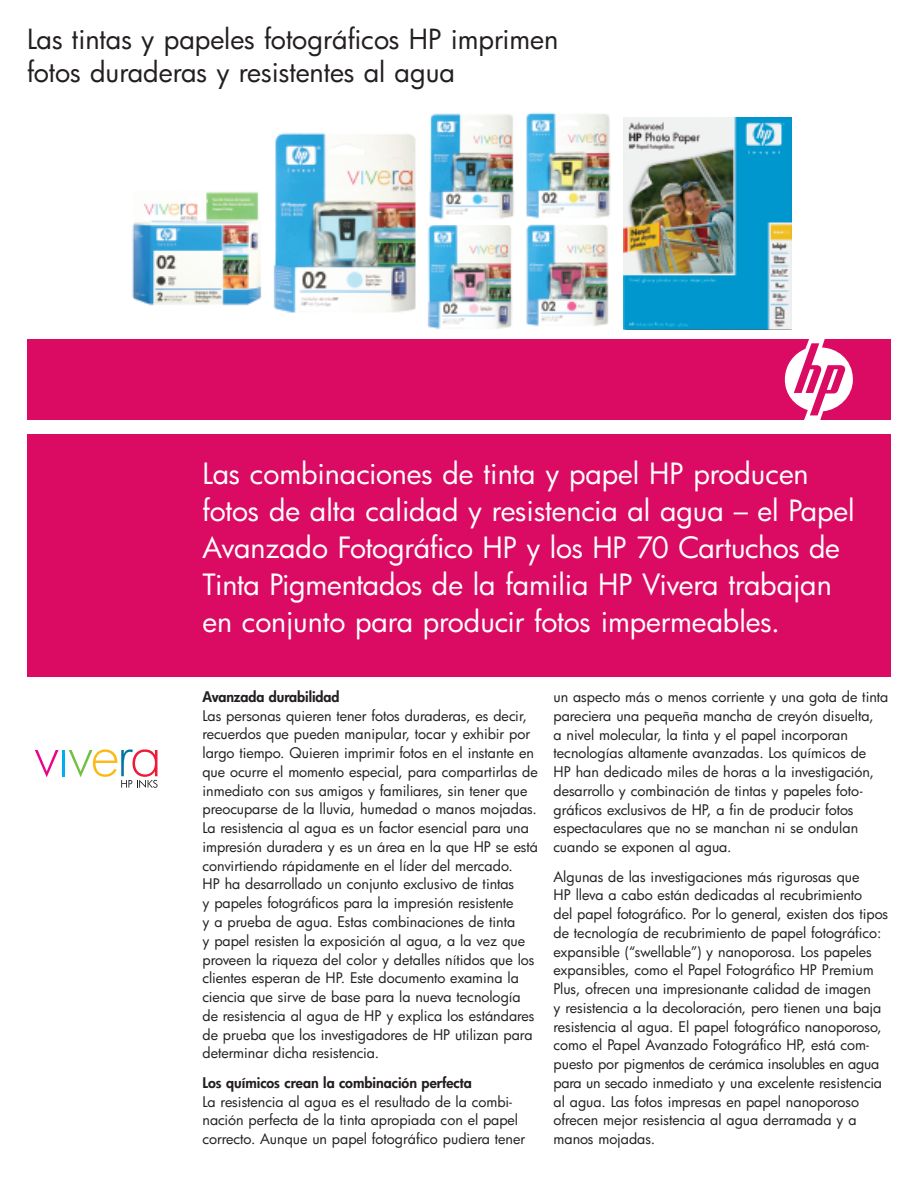
<style>
.page{position:relative;width:918px;height:1188px;background:#fff}
.page>*{position:absolute;margin:0;border:0;box-sizing:border-box;transform-origin:0 0}
.t1{font:28.5px/37px "Futura";letter-spacing:-.005em;color:#fff}
.t2{font:27px/33px "Futura";letter-spacing:-.005em;color:#231f20}
.t3{font:14.25px/18.8px "Futura";color:#231f20}
.t4{font:800 14.25px "Futura";color:#231f20}
</style>
<div class="page">
<div style="left:27px;top:434px;width:864px;height:243px;background:#db0a62"></div>
<div style="left:27px;top:339px;width:864px;height:81px;background:#db0a62"></div>
<svg style="left:785px;top:339px;width:68px;height:81px"></svg>
<svg style="left:35px;top:750px;width:24px;height:27px"></svg>
<hr style="left:62px;top:750px;width:3px;height:26px;background:#00aeef">
<svg style="left:69px;top:749px;width:89px;height:39px"></svg>
<img style="left:427px;top:225px;width:85px;height:104px">
<img style="left:429px;top:113px;width:85px;height:107px">
<img style="left:624px;top:118px;width:167px;height:212px">
<img style="left:273px;top:133px;width:143px;height:180px">
<img style="left:526px;top:112px;width:85px;height:215px">
<img style="left:132px;top:191px;width:130px;height:115px">
<h2 class="t2" style="left:27px;top:25px;width:533px">Las tintas y papeles fotográficos HP imprimen fotos duraderas y resistentes al agua</h2>
<p class="t1" style="left:202px;top:457px;width:654px">Las combinaciones de tinta y papel HP producen fotos de alta calidad y resistencia al agua – el Papel Avanzado Fotográfico HP y los HP 70 Cartuchos de Tinta Pigmentados de la familia HP Vivera trabajan en conjunto para producir fotos impermeables.</p>
<p class="t4" style="left:202px;top:690px;width:139px">Avanzada durabilidad</p>
<p class="t3" style="left:203px;top:707px;width:337px">Las personas quieren tener fotos duraderas, es decir, recuerdos que pueden manipular, tocar y exhibir por largo tiempo. Quieren imprimir fotos en el instante en que ocurre el momento especial, para compartirlas de inmediato con sus amigos y familiares, sin tener que preocuparse de la lluvia, humedad o manos mojadas.<br>La resistencia al agua es un factor esencial para una impresión duradera y es un área en la que HP se está convirtiendo rápidamente en el líder del mercado.<br>HP ha desarrollado un conjunto exclusivo de tintas<br>y papeles fotográficos para la impresión resistente<br>y a prueba de agua. Estas combinaciones de tinta<br>y papel resisten la exposición al agua, a la vez que proveen la riqueza del color y detalles nítidos que los clientes esperan de HP. Este documento examina la ciencia que sirve de base para la nueva tecnología de resistencia al agua de HP y explica los estándares de prueba que los investigadores de HP utilizan para determinar dicha resistencia.</p>
<p class="t4" style="left:203px;top:1076px;width:271px">Los químicos crean la combinación perfecta</p>
<p class="t3" style="left:203px;top:1093px;width:324px">La resistencia al agua es el resultado de la combi&shy;nación perfecta de la tinta apropiada con el papel correcto. Aunque un papel fotográfico pudiera tener</p>
<p class="t3" style="left:554px;top:689px;width:336px">un aspecto más o menos corriente y una gota de tinta pareciera una pequeña mancha de creyón disuelta,<br>a nivel molecular, la tinta y el papel incorporan tecnologías altamente avanzadas. Los químicos de<br>HP han dedicado miles de horas a la investigación, desarrollo y combinación de tintas y papeles foto&shy;gráficos exclusivos de HP, a fin de producir fotos espectaculares que no se manchan ni se ondulan cuando se exponen al agua.</p>
<p class="t3" style="left:554px;top:868px;width:336px">Algunas de las investigaciones más rigurosas que<br>HP lleva a cabo están dedicadas al recubrimiento<br>del papel fotográfico. Por lo general, existen dos tipos de tecnología de recubrimiento de papel fotográfico: expansible (“swellable”) y nanoporosa. Los papeles expansibles, como el Papel Fotográfico HP Premium Plus, ofrecen una impresionante calidad de imagen<br>y resistencia a la decoloración, pero tienen una baja resistencia al agua. El papel fotográfico nanoporoso, como el Papel Avanzado Fotográfico HP, está com&shy;puesto por pigmentos de cerámica insolubles en agua para un secado inmediato y una excelente resistencia al agua. Las fotos impresas en papel nanoporoso ofrecen mejor resistencia al agua derramada y a manos mojadas.</p>
</div>
